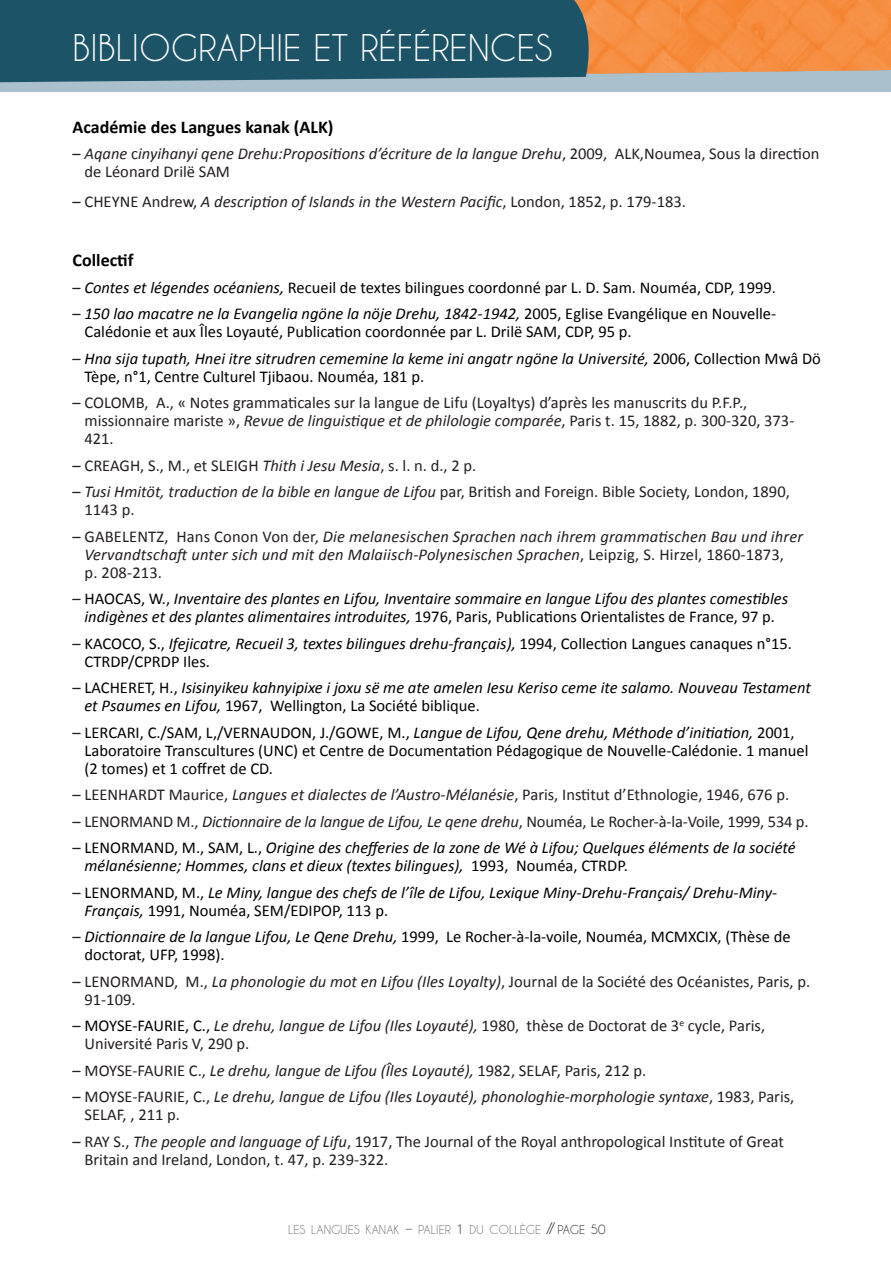
<style>
.page{position:relative;width:891px;height:1263px;background:#fff}
.page>*{position:absolute;margin:0;border:0;box-sizing:border-box;transform-origin:0 0}
.t1{font:34.5px "Caviar Dreams";color:#fff}
.t2{font:700 18px "Calibri";color:#000001}
.t3{font:16.5px/18px "Calibri";color:#231f20}
.t4{font:italic 16.5px/18px "Calibri";color:#000001}
.t5{font:16.5px/18px "Calibri";color:#000001}
.t6{font:italic 16.5px/18px "Calibri";color:#231f20}
.t7{font:11.55px "Caviar Dreams";color:#6c6d70}
.s1{font-style:normal}
.s2{color:#231f20}
.s3{font-style:italic}
.s4{font-style:normal;color:#231f20}
.s5{color:#000001}
.s6{font-size:16.5px}
.s7{font-family:"DIN";font-size:13.5px}
.s8{font-size:15px;color:#231f20}
.s9{font-size:12px;color:#231f20}
</style>
<div class="page">
<div style="left:0;top:39px;width:891px;height:53px;background:#aac1cd"></div>
<img style="left:609px;top:0;width:282px;height:74px">
<svg style="left:0;top:0;width:609px;height:82px;background:#275868"></svg>
<h1 class="t1" style="left:73px;top:28px;width:19px">BIBLIOGRAPHIE</h1>
<h1 class="t1" style="left:313px;top:28px;width:67px">ET RÉFÉRENCES</h1>
<p class="t2" style="left:73px;top:115px;width:262px">Académie des Langues kanak (ALK)</p>
<p class="t6" style="left:85px;top:144px;width:736px;text-indent:-12px"><span class="s1">–</span> Aqane <span class="s1">c</span>inyihanyi qene Drehu:Propositions d’écriture de la langue Drehu<span class="s1">, 2009, ALK,Noumea, Sous la direction de Léonard Drilë SAM</span></p>
<p class="t6" style="left:73px;top:192px;width:615px"><span class="s1">– CHEYNE Andrew,</span> A description of Islands in the Western Pacific<span class="s1">, London, 1852, p. 179-183.</span></p>
<p class="t2" style="left:73px;top:248px;width:62px">Collectif</p>
<p class="t5" style="left:73px;top:278px;width:705px"><span class="s2">–</span> <span class="s3">Contes et légendes océaniens,</span> Recueil de textes bilingues coordonné par L. D. Sam. Nouméa, CDP, 1999.</p>
<p class="t5" style="left:85px;top:304px;width:693px;text-indent:-12px"><span class="s2">–</span> <span class="s3">150 lao macatre ne la Evangelia ngöne la nöje Drehu, 1842-1942,</span> 2005, Eglise Evangélique en Nouvelle-<br>Calédonie et aux Îles Loyauté, Publication coordonnée par L. Drilë SAM, CDP, 95 p.</p>
<p class="t4" style="left:85px;top:348px;width:738px;text-indent:-12px"><span class="s4">–</span> Hna sija tupath, Hnei itre sitrudren cememine la keme ini angatr ngöne la Université, <span class="s1">2006, Collection Mwâ Dö<br>Tèpe, n°1, Centre Culturel Tjibaou. Nouméa, 181 p.</span></p>
<p class="t3" style="left:85px;top:393px;width:711px;text-indent:-12px">– COLOMB, A., « Notes grammaticales sur la langue de Lifu (Loyaltys) d’après les manuscrits du P.F.P., missionnaire mariste », <span class="s3">Revue de linguistique et de philologie comparée</span>, Paris t. 15, 1882, p. 300-320, 373-<br>421.</p>
<p class="t3" style="left:73px;top:456px;width:405px">– CREAGH, S., M., et SLEIGH <span class="s3">Thith i Jesu Mesia</span>, s. l. n. d., 2 p.</p>
<p class="t3" style="left:85px;top:482px;width:707px;text-indent:-12px">– <span class="s3">Tusi Hmitöt, traduction de la bible en langue de Lifou</span> par, British and Foreign. Bible Society, London, 1890,<br>1143 p.</p>
<p class="t6" style="left:85px;top:526px;width:720px;text-indent:-12px"><span class="s1">– GABELENTZ, Hans Conon Von der,</span> Die melanesischen Sprachen nach ihrem grammatischen Bau und ihrer<br>Vervandtschaft unter sich und mit den Malaiisch-Polynesischen Sprachen<span class="s1">, Leipzig, S. Hirzel, 1860-1873,<br>p. 208-213.</span></p>
<p class="t4" style="left:73px;top:589px;width:717px;text-align:center"><span class="s4">–</span> <span class="s1">HAOCAS, W.,</span> Inventaire des plantes en Lifou, Inventaire sommaire en langue Lifou des plantes comestibles indigènes et des plantes alimentaires introduites, <span class="s1">1976, Paris, Publications Orientalistes de France, 97 p.</span></p>
<p class="t5" style="left:85px;top:634px;width:709px;text-indent:-12px"><span class="s2">–</span> KACOCO, S., <span class="s3">Ifejicatre, Recueil 3, textes bilingues drehu-français),</span> 1994, Collection Langues canaques n°15.<br>CTRDP/CPRDP Iles.</p>
<p class="t4" style="left:85px;top:678px;width:728px;text-indent:-12px"><span class="s4">–</span> <span class="s1">LACHERET, H.,</span> Isisinyikeu kahnyipixe i joxu së me ate amelen Iesu Keriso ceme ite salamo. Nouveau Testament et Psaumes en Lifou, <span class="s1">1967, Wellington, La Société biblique.</span></p>
<p class="t5" style="left:85px;top:723px;width:725px;text-indent:-12px"><span class="s2">–</span> LERCARI, C./SAM, L,/VERNAUDON, J./GOWE, M., <span class="s3">Langue de Lifou, Qene drehu, Méthode d’initiation,</span> 2001,<br>Laboratoire Transcultures (UNC) et Centre de Documentation Pédagogique de Nouvelle-Calédonie. 1 manuel (2 tomes) et 1 coffret de CD.</p>
<p class="t3" style="left:73px;top:785px;width:718px">– LEENHARDT Maurice, <span class="s3">Langues et dialectes de l’Austro-Mélanésie</span>, Paris, Institut d’Ethnologie, 1946, 676 p.</p>
<p class="t3" style="left:73px;top:812px;width:738px">– LENORMAND M., <span class="s3">Dictionnaire de la langue de Lifou, Le qene drehu</span>, Nouméa, Le Rocher-à-la-Voile, 1999, 534 p.</p>
<p class="t4" style="left:85px;top:838px;width:713px;text-indent:-12px"><span class="s4">–</span> <span class="s1">LENORMAND, M., SAM, L.,</span> Origine des chefferies de la zone de Wé à Lifou; Quelques éléments de la société mélanésienne; Hommes, clans et dieux (textes bilingues), <span class="s1">1993, Nouméa, CTRDP.</span></p>
<p class="t4" style="left:85px;top:882px;width:694px;text-indent:-12px"><span class="s4">–</span> <span class="s1">LENORMAND, M.,</span> Le Miny, langue des chefs de l’île de Lifou, Lexique Miny-Drehu-Français/ Drehu-Miny-<br>Français, <span class="s1">1991, Nouméa, SEM/EDIPOP, 113 p.</span></p>
<p class="t5" style="left:85px;top:927px;width:708px;text-indent:-12px"><span class="s2">–</span> <span class="s3">Dictionnaire de la langue Lifou, Le Qene Drehu,</span> 1999, Le Rocher-à-la-voile, Nouméa, MCMXCIX, (Thèse de doctorat, UFP, 1998).</p>
<p class="t3" style="left:85px;top:972px;width:727px;text-indent:-12px">– LENORMAND, M., <span class="s3">La phonologie du mot en Lifou (Iles Loyalty)</span>, Journal de la Société des Océanistes, Paris, p.<br>91-109.</p>
<p class="t3" style="left:85px;top:1016px;width:682px;text-indent:-12px">– <span class="s5">MOYSE-FAURIE, C.,</span> <span class="s3">Le drehu, langue de Lifou (Iles Loyauté),</span> 1980, thèse de Doctorat de 3<sup>e</sup> cycle, Paris,<br>Université Paris V, 290 p.</p>
<p class="t3" style="left:73px;top:1061px;width:575px">– MOYSE-FAURIE C., <span class="s3">Le drehu, langue de Lifou (Îles Loyauté),</span> 1982, SELAF, Paris, 212 p.</p>
<p class="t6" style="left:85px;top:1087px;width:711px;text-indent:-12px"><span class="s1">– MOYSE-FAURIE, C.,</span> Le drehu, langue de Lifou (Iles Loyauté), phonologhie-morphologie syntaxe<span class="s1">, 1983, Paris,<br>SELAF, , 211 p.</span></p>
<p class="t3" style="left:85px;top:1132px;width:701px;text-indent:-12px">– RAY S., <span class="s3">The people and language of Lifu</span>, 1917, The Journal of the Royal anthropological Institute of Great<br>Britain and Ireland, London, t. 47, p. 239-322.</p>
<p class="t7" style="left:288px;top:1223px;width:319px">LES LANGUES KANAK <span class="s6">–</span> PALIER <span class="s7">1</span> DU COLLÈGE <span class="s8">//</span> <span class="s2">PAGE</span> <span class="s9">50</span></p>
</div>
